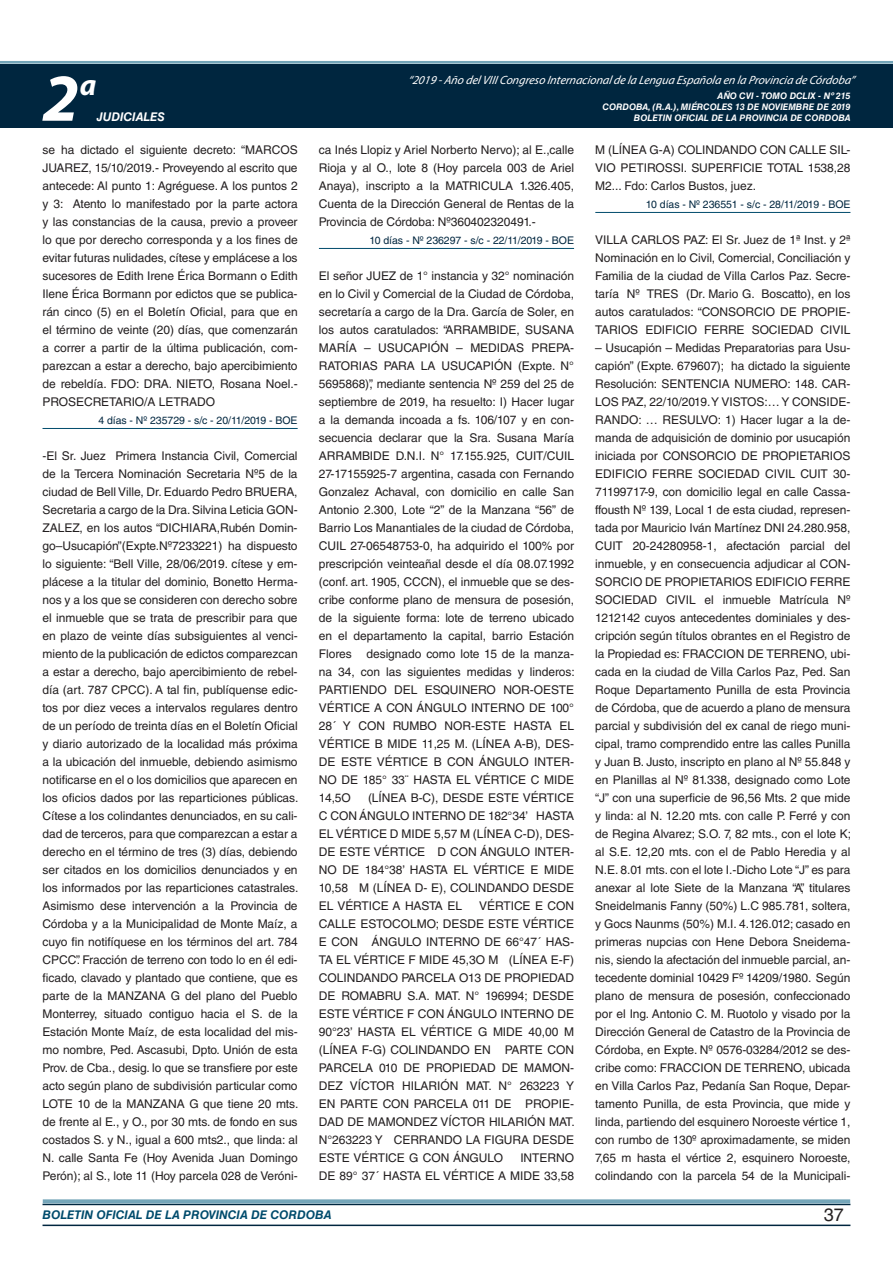
<style>
.page{position:relative;width:893px;height:1263px;background:#fff}
.page>*{position:absolute;margin:0;border:0;box-sizing:border-box;transform-origin:0 0}
.t1{font:italic 700 67.5px "Myriad Pro";color:#fff}
.t2{font:italic 700 30px "Myriad Pro";color:#fff}
.t3{font:18px "Helvetica LT Std";color:#231f20}
.t4{font:12px/18px "Helvetica LT Std";letter-spacing:-.005em;color:#231f20;text-align:justify}
.t5{font:italic 12px "Myriad Pro";color:#fff}
.t6{font:italic 700 12px "Helvetica LT Std";color:#004b6c}
.t7{font:italic 700 12px "Helvetica LT Std";color:#fff}
.t8{font:10.5px "Helvetica LT Std";letter-spacing:-.005em;color:#00263f}
.t9{font:italic 700 9px/10.8px "Helvetica LT Std";color:#fff;text-align:right}
</style>
<div class="page">
<div style="left:0;top:61px;width:893px;height:6px;background:#fff;opacity:.75"></div>
<div style="left:0;top:64px;width:893px;height:64px;background:#00263f"></div>
<hr style="left:43px;top:1224px;width:807px;height:2px;background:#00263f">
<div style="left:42px;top:1198px;width:809px;height:8px;background:#fff;opacity:.75"></div>
<hr style="left:43px;top:428px;width:255px;height:1px;background:#004b6c">
<hr style="left:319px;top:248px;width:255px;height:1px;background:#004b6c">
<hr style="left:595px;top:212px;width:255px;height:1px;background:#004b6c">
<h2 class="t2" style="left:80px;top:66px;width:18px">a</h2>
<p class="t5" style="left:408px;top:72px;width:448px">“2019 -Año delVIIICongreso Internacionalde la Lengua Esp añola en la Provincia de Córdoba”</p>
<h1 class="t1" style="left:43px;top:54px;width:38px">2</h1>
<p class="t9" style="left:603px;top:91px;width:249px">AÑO CVI - TOMO DCLIX - Nº 215<br>CORDOBA, (R.A.), MIÉRCOLES 13 DE NOVIEMBRE DE 2019</p>
<p class="t7" style="left:97px;top:110px;width:70px">JUDICIALES</p>
<p class="t9" style="left:634px;top:112px;width:218px">BOLETIN OFICIAL DE LA PROVINCIA DE CORDOBA</p>
<p class="t4" style="left:43px;top:141px;width:257px">se ha dictado el siguiente decreto: “MARCOS JUAREZ, 15/10/2019.- Proveyendo al escrito que antecede: Al punto 1: Agréguese. A los puntos 2 y 3: Atento lo manifestado por la parte actora y las constancias de la causa, previo a proveer lo que por derecho corresponda y a los fines de evitar futuras nulidades, cítese y emplácese a los sucesores de Edith Irene Érica Bormann o Edith Ilene Érica Bormann por edictos que se publica&shy;rán cinco (5) en el Boletín Oficial, para que en el término de veinte (20) días, que comenzarán a correr a partir de la última publicación, com&shy;parezcan a estar a derecho, bajo apercibimiento de rebeldía. FDO: DRA. NIETO, Rosana Noel.- PROSECRETARIO/A LETRADO</p>
<p class="t8" style="left:98px;top:414px;width:201px">4 días - Nº 235729 - s/c - 20/11/2019 - BOE</p>
<p class="t4" style="left:43px;top:447px;width:257px">-El Sr. Juez Primera Instancia Civil, Comercial de la Tercera Nominación Secretaria Nº5 de la ciudad de Bell Ville, Dr. Eduardo Pedro BRUERA, Secretaria a cargo de la Dra. Silvina Leticia GON-ZALEZ, en los autos “DICHIARA,Rubén Domin&shy;go–Usucapión”(Expte.Nº7233221) ha dispuesto lo siguiente: “Bell Ville, 28/06/2019. cítese y em&shy;plácese a la titular del dominio, Bonetto Herma&shy;nos y a los que se consideren con derecho sobre el inmueble que se trata de prescribir para que en plazo de veinte días subsiguientes al venci&shy;miento de la publicación de edictos comparezcan a estar a derecho, bajo apercibimiento de rebel&shy;día (art. 787 CPCC). A tal fin, publíquense edic&shy;tos por diez veces a intervalos regulares dentro de un período de treinta días en el Boletín Oficial y diario autorizado de la localidad más próxima a la ubicación del inmueble, debiendo asimismo notificarse en el o los domicilios que aparecen en los oficios dados por las reparticiones públicas.<br>Cítese a los colindantes denunciados, en su cali&shy;dad de terceros, para que comparezcan a estar a derecho en el término de tres (3) días, debiendo ser citados en los domicilios denunciados y en los informados por las reparticiones catastrales.<br>Asimismo dese intervención a la Provincia de Córdoba y a la Municipalidad de Monte Maíz, a cuyo fin notifíquese en los términos del art. 784<br>CPCC”. Fracción de terreno con todo lo en él edi&shy;ficado, clavado y plantado que contiene, que es parte de la MANZANA G del plano del Pueblo Monterrey, situado contiguo hacia el S. de la Estación Monte Maíz, de esta localidad del mis&shy;mo nombre, Ped. Ascasubi, Dpto. Unión de esta Prov. de Cba., desig. lo que se transfiere por este acto según plano de subdivisión particular como LOTE 10 de la MANZANA G que tiene 20 mts. de frente al E., y O., por 30 mts. de fondo en sus costados S. y N., igual a 600 mts2., que linda: al N. calle Santa Fe (Hoy Avenida Juan Domingo Perón); al S., lote 11 (Hoy parcela 028 de Veróni-</p>
<p class="t4" style="left:319px;top:141px;width:257px">ca Inés Llopiz y Ariel Norberto Nervo); al E.,calle Rioja y al O., lote 8 (Hoy parcela 003 de Ariel Anaya), inscripto a la MATRICULA 1.326.405, Cuenta de la Dirección General de Rentas de la Provincia de Córdoba: Nº360402320491.-</p>
<p class="t8" style="left:370px;top:234px;width:206px">10 días - Nº 236297 - s/c - 22/11/2019 - BOE</p>
<p class="t4" style="left:319px;top:267px;width:257px">El señor JUEZ de 1° instancia y 32° nominación en lo Civil y Comercial de la Ciudad de Córdoba, secretaría a cargo de la Dra. García de Soler, en los autos caratulados: “ARRAMBIDE, SUSANA MARÍA – USUCAPIÓN – MEDIDAS PREPA-RATORIAS PARA LA USUCAPIÓN (Expte. N° 5695868)”, mediante sentencia Nº 259 del 25 de septiembre de 2019, ha resuelto: I) Hacer lugar a la demanda incoada a fs. 106/107 y en con&shy;secuencia declarar que la Sra. Susana María ARRAMBIDE D.N.I. N° 17.155.925, CUIT/CUIL 27-17155925-7 argentina, casada con Fernando Gonzalez Achaval, con domicilio en calle San Antonio 2.300, Lote “2” de la Manzana “56” de Barrio Los Manantiales de la ciudad de Córdoba, CUIL 27-06548753-0, ha adquirido el 100% por prescripción veinteañal desde el día 08.07.1992 (conf. art. 1905, CCCN), el inmueble que se des&shy;cribe conforme plano de mensura de posesión, de la siguiente forma: lote de terreno ubicado en el departamento la capital, barrio Estación Flores designado como lote 15 de la manza&shy;na 34, con las siguientes medidas y linderos:<br>PARTIENDO DEL ESQUINERO NOR-OESTE VÉRTICE A CON ÁNGULO INTERNO DE 100° 28´ Y CON RUMBO NOR-ESTE HASTA EL VÉRTICE B MIDE 11,25 M. (LÍNEA A-B), DES-DE ESTE VÉRTICE B CON ÁNGULO INTER-NO DE 185° 33¨ HASTA EL VÉRTICE C MIDE 14,5O</p>
<p class="t4" style="left:319px;top:789px;width:257px;text-indent:49px">(LÍNEA B-C), DESDE ESTE VÉRTICE C CON ÁNGULO INTERNO DE 182°34’ HASTA EL VÉRTICE D MIDE 5,57 M (LÍNEA C-D), DES-DE ESTE VÉRTICE D CON ÁNGULO INTER-NO DE 184°38’ HASTA EL VÉRTICE E MIDE 10,58 M (LÍNEA D- E), COLINDANDO DESDE EL VÉRTICE A HASTA EL</p>
<p class="t4" style="left:319px;top:897px;width:257px;text-indent:160px">VÉRTICE E CON CALLE ESTOCOLMO; DESDE ESTE VÉRTICE E CON ÁNGULO INTERNO DE 66°47´ HAS-TA EL VÉRTICE F MIDE 45,3O M (LÍNEA E-F)<br>COLINDANDO PARCELA O13 DE PROPIEDAD DE ROMABRU S.A. MAT. N° 196994; DESDE ESTE VÉRTICE F CON ÁNGULO INTERNO DE 90°23’ HASTA EL VÉRTICE G MIDE 40,00 M (LÍNEA F-G) COLINDANDO EN PARTE CON PARCELA 010 DE PROPIEDAD DE MAMON-DEZ VÍCTOR HILARIÓN MAT. N° 263223 Y EN PARTE CON PARCELA 011 DE PROPIE-DAD DE MAMONDEZ VÍCTOR HILARIÓN MAT.<br>N°263223 Y CERRANDO LA FIGURA DESDE ESTE VÉRTICE G CON ÁNGULO</p>
<p class="t4" style="left:319px;top:1149px;width:257px;text-align:right">INTERNO<br>DE 89° 37´ HASTA EL VÉRTICE A MIDE 33,58</p>
<p class="t4" style="left:595px;top:141px;width:257px">M (LÍNEA G-A) COLINDANDO CON CALLE SIL-VIO PETIROSSI. SUPERFICIE TOTAL 1538,28<br>M2... Fdo: Carlos Bustos, juez.</p>
<p class="t8" style="left:646px;top:198px;width:206px">10 días - Nº 236551 - s/c - 28/11/2019 - BOE</p>
<p class="t4" style="left:595px;top:231px;width:257px">VILLA CARLOS PAZ: El Sr. Juez de 1ª Inst. y 2ª Nominación en lo Civil, Comercial, Conciliación y Familia de la ciudad de Villa Carlos Paz. Secre&shy;taría Nº TRES (Dr. Mario G. Boscatto), en los autos caratulados: “CONSORCIO DE PROPIE-TARIOS EDIFICIO FERRE SOCIEDAD CIVIL</p>
<p class="t4" style="left:595px;top:339px;width:257px">– Usucapión – Medidas Preparatorias para Usu&shy;capión” (Expte. 679607); ha dictado la siguiente Resolución: SENTENCIA NUMERO: 148. CAR-LOS PAZ, 22/10/2019. Y VISTOS:… Y CONSIDE-RANDO: … RESULVO: 1) Hacer lugar a la de&shy;manda de adquisición de dominio por usucapión iniciada por CONSORCIO DE PROPIETARIOS EDIFICIO FERRE SOCIEDAD CIVIL CUIT 30- 71199717-9, con domicilio legal en calle Cassa&shy;ffousth Nº 139, Local 1 de esta ciudad, represen&shy;tada por Mauricio Iván Martínez DNI 24.280.958, CUIT 20-24280958-1, afectación parcial del inmueble, y en consecuencia adjudicar al CON-SORCIO DE PROPIETARIOS EDIFICIO FERRE SOCIEDAD CIVIL el inmueble Matrícula Nº 1212142 cuyos antecedentes dominiales y des&shy;cripción según títulos obrantes en el Registro de la Propiedad es: FRACCION DE TERRENO, ubi&shy;cada en la ciudad de Villa Carlos Paz, Ped. San Roque Departamento Punilla de esta Provincia de Córdoba, que de acuerdo a plano de mensura parcial y subdivisión del ex canal de riego muni&shy;cipal, tramo comprendido entre las calles Punilla y Juan B. Justo, inscripto en plano al Nº 55.848 y en Planillas al Nº 81.338, designado como Lote “J” con una superficie de 96,56 Mts. 2 que mide y linda: al N. 12.20 mts. con calle P. Ferré y con de Regina Alvarez; S.O. 7, 82 mts., con el lote K; al S.E. 12,20 mts. con el de Pablo Heredia y al N.E. 8.01 mts. con el lote I.-Dicho Lote “J” es para anexar al lote Siete de la Manzana “A”, titulares Sneidelmanis Fanny (50%) L.C 985.781, soltera, y Gocs Naunms (50%) M.I. 4.126.012; casado en primeras nupcias con Hene Debora Sneidema&shy;nis, siendo la afectación del inmueble parcial, an&shy;tecedente dominial 10429 Fº 14209/1980. Según plano de mensura de posesión, confeccionado por el Ing. Antonio C. M. Ruotolo y visado por la Dirección General de Catastro de la Provincia de Córdoba, en Expte. Nº 0576-03284/2012 se des&shy;cribe como: FRACCION DE TERRENO, ubicada en Villa Carlos Paz, Pedanía San Roque, Depar&shy;tamento Punilla, de esta Provincia, que mide y linda, partiendo del esquinero Noroeste vértice 1, con rumbo de 130º aproximadamente, se miden 7,65 m hasta el vértice 2, esquinero Noroeste, colindando con la parcela 54 de la Municipali-</p>
<p class="t6" style="left:43px;top:1208px;width:290px">BOLETIN OFICIAL DE LA PROVINCIA DE CORDOBA</p>
<h3 class="t3" style="left:824px;top:1204px;width:22px">37</h3>
</div>
